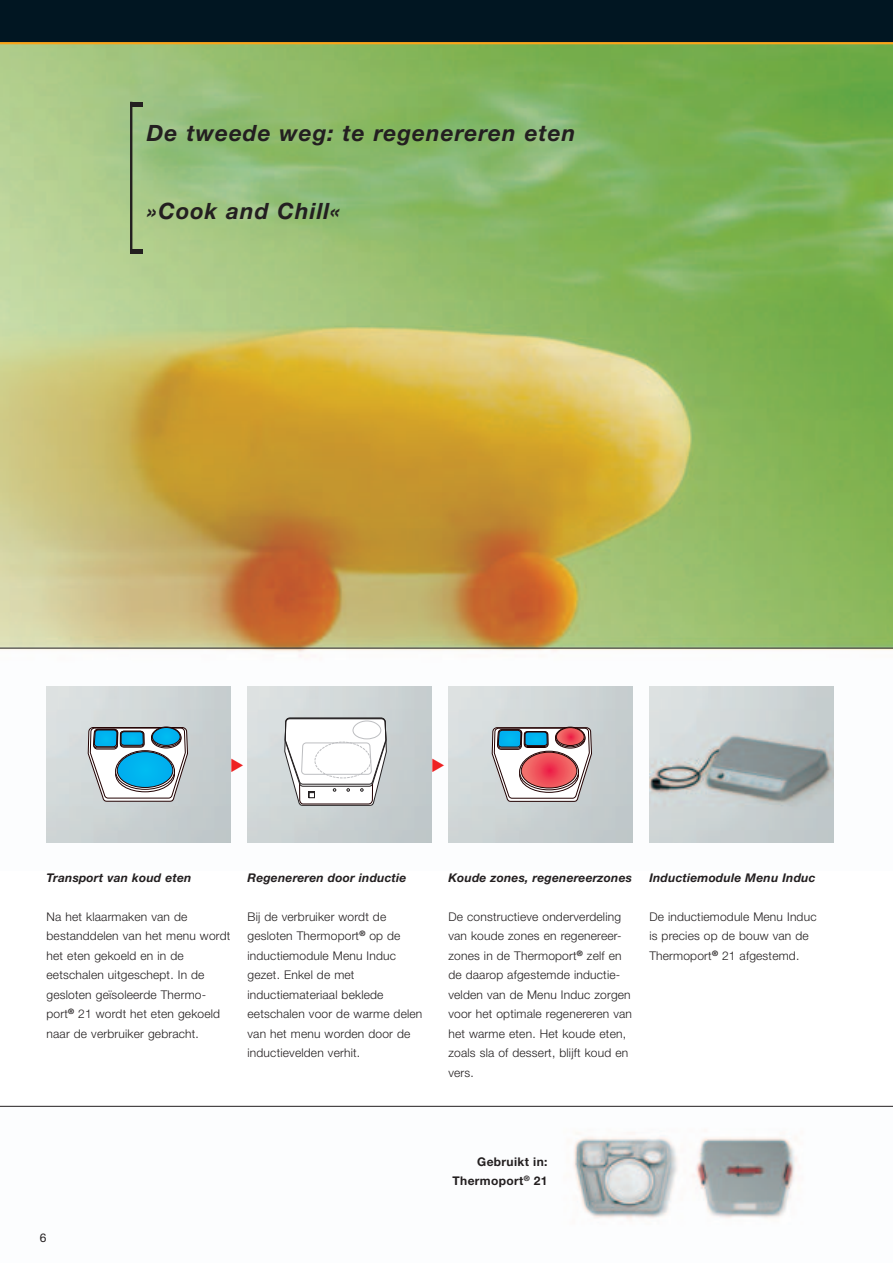
<style>
.page{position:relative;width:893px;height:1263px;background:#fff}
.page>*{position:absolute;margin:0;border:0;box-sizing:border-box;transform-origin:0 0}
.t1{font:italic 700 22.5px "Helvetica Neue";letter-spacing:.045em;color:#231f20}
.t2{font:300 12px/19.5px "Helvetica Neue";letter-spacing:.015em;color:#231f20}
.t3{font:italic 700 12px "Helvetica Neue";letter-spacing:.015em;color:#231f20}
.t4{font:700 12px/19.5px "Helvetica Neue";letter-spacing:.03em;color:#231f20;text-align:right}
.t5{font:12px "Helvetica Neue";color:#231f20}
</style>
<div class="page">
<img style="left:0;top:44px;width:893px;height:799px">
<img style="left:573px;top:1132px;width:224px;height:88px">
<div style="left:0;top:0;width:893px;height:43px;background:#011622"></div>
<hr style="left:0;top:42px;width:893px;height:2px;background:#f9a51b">
<img style="left:649px;top:687px;width:184px;height:156px">
<img style="left:448px;top:687px;width:184px;height:156px">
<img style="left:247px;top:687px;width:184px;height:156px">
<img style="left:47px;top:687px;width:183px;height:156px">
<svg style="left:492px;top:727px;width:100px;height:75px"></svg>
<svg style="left:519px;top:751px;width:60px;height:39px"></svg>
<svg style="left:521px;top:752px;width:56px;height:36px"></svg>
<div style="left:521px;top:752px;width:56px;height:36px;border:1px solid #210000;border-radius:50%"></div>
<svg style="left:88px;top:727px;width:100px;height:74px"></svg>
<hr style="left:0;top:1106px;width:893px;height:1px;background:#231f20">
<svg style="left:284px;top:718px;width:103px;height:88px"></svg>
<div style="left:315px;top:742px;width:56px;height:36px;border:1px dashed #bdbec1;border-radius:50%"></div>
<hr style="left:130px;top:102px;width:13px;height:4px;background:#231f20">
<hr style="left:131px;top:249px;width:12px;height:4px;background:#231f20">
<hr style="left:130px;top:102px;width:2px;height:152px;background:#231f20">
<hr style="left:0;top:648px;width:893px;height:1px;background:#231f20">
<svg style="left:231px;top:758px;width:12px;height:14px"></svg>
<svg style="left:432px;top:758px;width:12px;height:14px"></svg>
<h1 class="t1" style="left:147px;top:125px;width:430px">De tweede weg: te regenereren eten</h1>
<h1 class="t1" style="left:147px;top:203px;width:195px">»Cook and Chill«</h1>
<p class="t3" style="left:47px;top:873px;width:146px">Transport van koud eten</p>
<p class="t2" style="left:47px;top:908px;width:185px">Na het klaarmaken van de bestanddelen van het menu wordt het eten gekoeld en in de eetschalen uitgeschept. In de gesloten geïsoleerde Thermo&shy;port<sup>®</sup> 21 wordt het eten gekoeld naar de verbruiker gebracht.</p>
<p class="t3" style="left:247px;top:873px;width:160px">Regenereren door inductie</p>
<p class="t2" style="left:247px;top:908px;width:176px">Bij de verbruiker wordt de gesloten Thermoport<sup>®</sup> op de inductiemodule Menu Induc gezet. Enkel de met inductiemateriaal beklede eetschalen voor de warme delen van het menu worden door de inductievelden verhit.</p>
<p class="t3" style="left:448px;top:873px;width:185px">Koude zones, regenereerzones</p>
<p class="t2" style="left:448px;top:908px;width:185px">De constructieve onderverdeling van koude zones en regenereer&shy;zones in de Thermoport<sup>®</sup> zelf en de daarop afgestemde inductie&shy;velden van de Menu Induc zorgen voor het optimale regenereren van het warme eten. Het koude eten, zoals sla of dessert, blijft koud en vers.</p>
<p class="t3" style="left:649px;top:873px;width:168px">Inductiemodule Menu Induc</p>
<p class="t2" style="left:649px;top:908px;width:169px">De inductiemodule Menu Induc is precies op de bouw van de<br>Thermoport<sup>®</sup> 21 afgestemd.</p>
<p class="t5" style="left:40px;top:1234px;width:8px">6</p>
<p class="t4" style="left:453px;top:1152px;width:96px">Gebruikt in:<br>Thermoport<sup>®</sup> 21</p>
</div>
